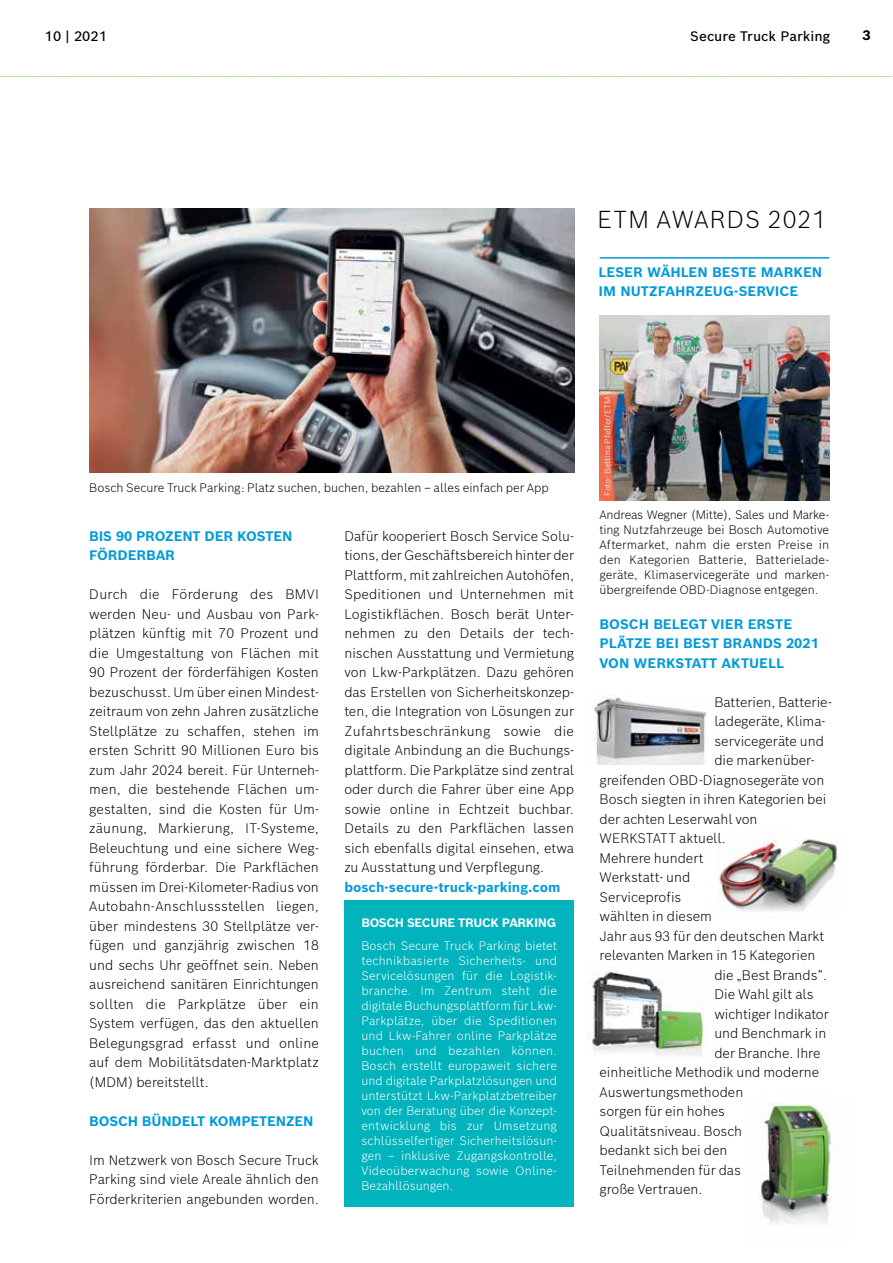
<style>
.page{position:relative;width:893px;height:1263px;background:#fff}
.page>*{position:absolute;margin:0;border:0;box-sizing:border-box;transform-origin:0 0}
.t1{font:300 24px "Bosch Sans";letter-spacing:.04em;color:#000}
.t2{font:300 13.5px/19.5px "Bosch Sans";color:#000;text-align:justify}
.t3{font:700 13.5px/19.5px "Bosch Sans";color:#009bd9}
.t4{font:500 13.5px "Bosch Sans";color:#000}
.t5{font:700 13.5px "Bosch Sans";color:#000}
.t6{font:300 12px/15px "Bosch Sans";letter-spacing:.01em;color:#fff;text-align:justify}
.t7{font:300 12px/15px "Bosch Sans";color:#000;text-align:justify}
.t8{font:700 12px "Bosch Sans";letter-spacing:-.03em;color:#fff}
.t9{font:8.25px "Bosch Sans";letter-spacing:-.02em;color:#dcddde}
</style>
<div class="page">
<img style="left:89px;top:209px;width:485px;height:263px">
<img style="left:593px;top:697px;width:114px;height:68px">
<img style="left:718px;top:839px;width:121px;height:78px">
<img style="left:587px;top:971px;width:119px;height:86px">
<img style="left:759px;top:1096px;width:72px;height:128px">
<hr style="left:600px;top:257px;width:229px;height:2px;background:#009bd9">
<img style="left:600px;top:316px;width:229px;height:185px">
<svg style="left:0;top:76px;width:893px;height:1px"></svg>
<div style="left:344px;top:901px;width:230px;height:306px;background:#00b3bd"></div>
<p class="t4" style="left:45px;top:27px;width:64px">10 | 2021</p>
<p class="t4" style="left:690px;top:27px;width:141px">Secure Truck Parking</p>
<p class="t5" style="left:862px;top:26px;width:10px">3</p>
<h1 class="t1" style="left:597px;top:203px;width:230px">ETM AWARDS 2021</h1>
<p class="t3" style="left:598px;top:262px;width:225px">LESER WÄHLEN BESTE MARKEN<br>IM NUTZFAHRZEUG-SERVICE</p>
<p class="t7" style="left:89px;top:480px;width:461px">Bosch Secure Truck Parking: Platz suchen, buchen, bezahlen – alles einfach per App</p>
<p class="t3" style="left:89px;top:526px;width:205px">BIS 90 PROZENT DER KOSTEN<br>FÖRDERBAR</p>
<p class="t2" style="left:89px;top:584px;width:231px">Durch die Förderung des BMVI werden Neu- und Ausbau von Park&shy;plätzen künftig mit 70 Prozent und die Umgestaltung von Flächen mit 90 Prozent der förderfähigen Kosten bezuschusst. Um über einen Mindest&shy;zeitraum von zehn Jahren zusätzliche Stellplätze zu schaffen, stehen im ersten Schritt 90 Millionen Euro bis zum Jahr 2024 bereit. Für Unterneh&shy;men, die bestehende Flächen um&shy;gestalten, sind die Kosten für Um&shy;zäunung, Markierung, IT-Systeme, Beleuchtung und eine sichere Weg&shy;führung förderbar. Die Parkflächen müssen im Drei-Kilometer-Radius von Autobahn-Anschlussstellen liegen, über mindestens 30 Stellplätze ver&shy;fügen und ganzjährig zwischen 18 und sechs Uhr geöffnet sein. Neben ausreichend sanitären Einrichtungen sollten die Parkplätze über ein System verfügen, das den aktuellen Belegungsgrad erfasst und online auf dem Mobilitätsdaten-Marktplatz (MDM) bereitstellt.</p>
<p class="t3" style="left:89px;top:1111px;width:226px">BOSCH BÜNDELT KOMPETENZEN</p>
<p class="t2" style="left:89px;top:1150px;width:231px">Im Netzwerk von Bosch Secure Truck Parking sind viele Areale ähnlich den Förderkriterien angebunden worden.</p>
<p class="t2" style="left:344px;top:526px;width:231px">Dafür kooperiert Bosch Service Solu&shy;tions, der Geschäftsbereich hinter der Plattform, mit zahlreichen Autohöfen, Speditionen und Unternehmen mit Logistikflächen. Bosch berät Unter&shy;nehmen zu den Details der tech&shy;nischen Ausstattung und Vermietung von Lkw-Parkplätzen. Dazu gehören das Erstellen von Sicherheitskonzep&shy;ten, die Integration von Lösungen zur Zufahrtsbeschränkung sowie die digitale Anbindung an die Buchungs&shy;plattform. Die Parkplätze sind zentral oder durch die Fahrer über eine App sowie online in Echtzeit buchbar.<br>Details zu den Parkflächen lassen sich ebenfalls digital einsehen, etwa zu Ausstattung und Verpflegung.</p>
<p class="t3" style="left:344px;top:877px;width:218px">bosch-secure-truck-parking.com</p>
<p class="t8" style="left:361px;top:915px;width:196px">BOSCH SECURE TRUCK PARKING</p>
<p class="t6" style="left:361px;top:937px;width:197px">Bosch Secure Truck Parking bietet technikbasierte Sicherheits- und Servicelösungen für die Logistik&shy;branche. Im Zentrum steht die digitale Buchungsplattform für Lkw-Parkplätze, über die Speditionen und Lkw-Fahrer online Parkplätze buchen und bezahlen können.<br>Bosch erstellt europaweit sichere und digitale Parkplatzlösungen und unterstützt Lkw-Parkplatzbetreiber von der Beratung über die Konzept&shy;entwicklung bis zur Umsetzung schlüsselfertiger Sicherheitslösun&shy;gen – inklusive Zugangskontrolle, Videoüberwachung sowie Online-Bezahllösungen.</p>
<p class="t9" style="left:602px;top:496px;width:101px;rotate:-90deg">Foto: Bettina Pfeffer/ETM</p>
<p class="t7" style="left:600px;top:507px;width:231px">Andreas Wegner (Mitte), Sales und Marke&shy;ting Nutzfahrzeuge bei Bosch Automotive Aftermarket, nahm die ersten Preise in den Kategorien Batterie, Batterielade&shy;geräte, Klimaservicegeräte und marken&shy;übergreifende OBD-Diagnose entgegen.</p>
<p class="t3" style="left:600px;top:614px;width:221px">BOSCH BELEGT VIER ERSTE<br>PLÄTZE BEI BEST BRANDS 2021<br>VON WERKSTATT AKTUELL</p>
<p class="t2" style="left:714px;top:692px;width:119px">Batterien, Batterie-</p>
<p class="t2" style="left:714px;top:711px;width:113px">ladegeräte, Klima-</p>
<p class="t2" style="left:714px;top:731px;width:111px">servicegeräte und</p>
<p class="t2" style="left:714px;top:750px;width:102px">die markenüber-</p>
<p class="t2" style="left:600px;top:770px;width:226px">greifenden OBD-Diagnosegeräte von</p>
<p class="t2" style="left:600px;top:789px;width:228px">Bosch siegten in ihren Kategorien bei</p>
<p class="t2" style="left:600px;top:809px;width:159px">der achten Leserwahl von</p>
<p class="t2" style="left:600px;top:828px;width:128px">WERKSTATT aktuell.</p>
<p class="t2" style="left:600px;top:848px;width:106px">Mehrere hundert</p>
<p class="t2" style="left:600px;top:867px;width:92px">Werkstatt- und</p>
<p class="t2" style="left:600px;top:886px;width:83px">Serviceprofis</p>
<p class="t2" style="left:600px;top:906px;width:114px">wählten in diesem</p>
<p class="t2" style="left:600px;top:925px;width:226px">Jahr aus 93 für den deutschen Markt</p>
<p class="t2" style="left:600px;top:945px;width:217px">relevanten Marken in 15 Kategorien</p>
<p class="t2" style="left:714px;top:964px;width:114px">die „Best Brands“.</p>
<p class="t2" style="left:714px;top:984px;width:101px">Die Wahl gilt als</p>
<p class="t2" style="left:714px;top:1003px;width:116px">wichtiger Indikator</p>
<p class="t2" style="left:714px;top:1023px;width:113px">und Benchmark in</p>
<p class="t2" style="left:714px;top:1042px;width:108px">der Branche. Ihre</p>
<p class="t2" style="left:600px;top:1062px;width:221px">einheitliche Methodik und moderne</p>
<p class="t2" style="left:600px;top:1081px;width:145px">Auswertungsmethoden</p>
<p class="t2" style="left:600px;top:1101px;width:127px">sorgen für ein hohes</p>
<p class="t2" style="left:600px;top:1120px;width:144px">Qualitätsniveau. Bosch</p>
<p class="t2" style="left:600px;top:1140px;width:129px">bedankt sich bei den</p>
<p class="t2" style="left:600px;top:1159px;width:143px">Teilnehmenden für das</p>
<p class="t2" style="left:600px;top:1179px;width:104px">große Vertrauen.</p>
</div>
